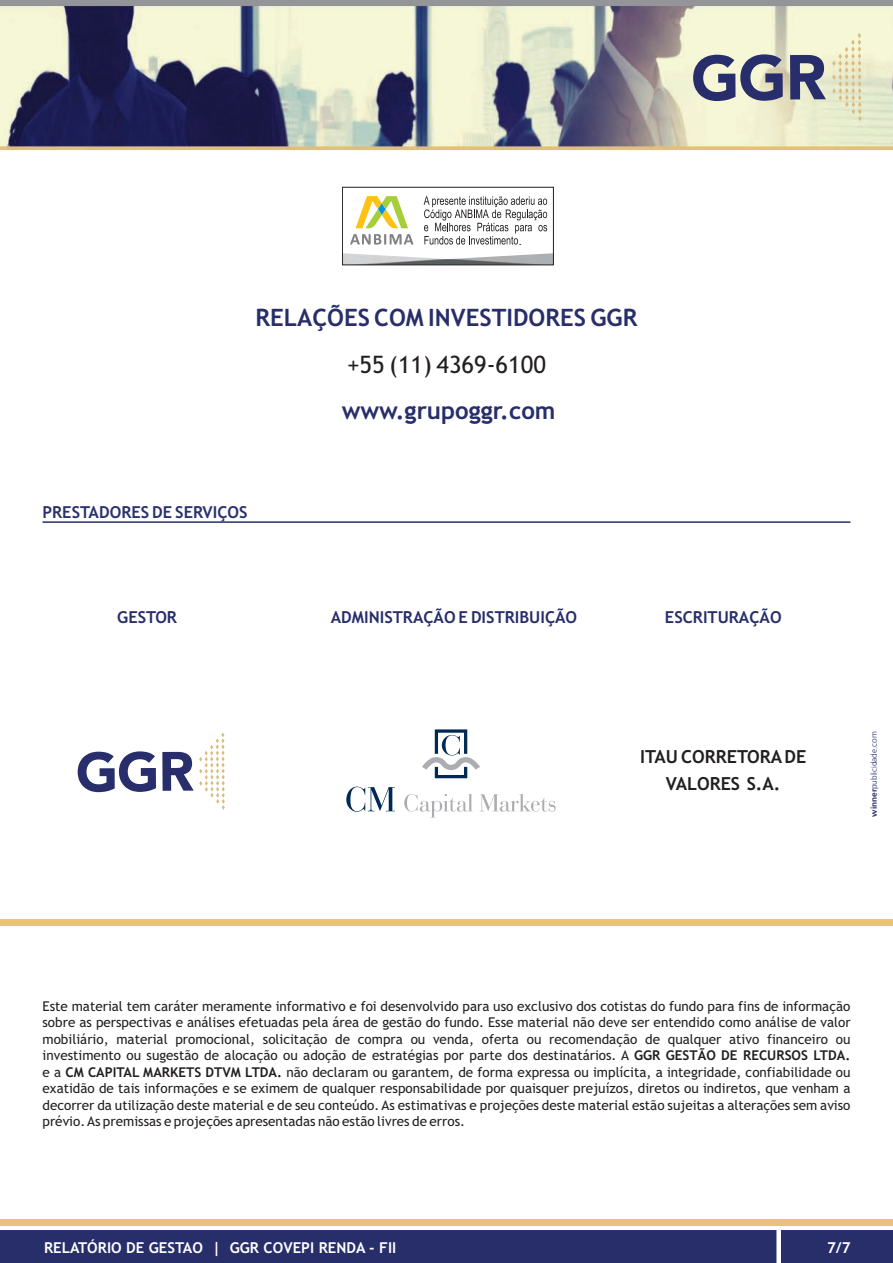
<style>
.page{position:relative;width:893px;height:1263px;background:#fff}
.page>*{position:absolute;margin:0;border:0;box-sizing:border-box;transform-origin:0 0}
.t1{font:700 24px "Trebuchet MS";color:#272e6a}
.t2{font:24px "Trebuchet MS";color:#231f20}
.t3{font:700 18px/27px "Trebuchet MS";color:#231f20;text-align:center}
.t4{font:700 16.5px "Trebuchet MS";color:#272e6a}
.t5{font:700 16.5px "Trebuchet MS";color:#2a316c}
.t6{font:700 15px "Trebuchet MS";color:#fff}
.t7{font:13.5px/16.5px "Trebuchet MS";color:#231f20;text-align:justify}
.t8{font:10.65px "Myriad Pro";color:#231f20}
.t9{font:300 8.25px "Frutiger";color:#272e6a}
.s1{font-weight:700}
</style>
<div class="page">
<div style="left:0;top:1219px;width:893px;height:7px;background:#ebc177"></div>
<div style="left:0;top:919px;width:893px;height:7px;background:#ebc177"></div>
<div style="left:0;top:1230px;width:893px;height:33px;background:#272e6a"></div>
<div style="left:776px;top:1229px;width:5px;height:34px;background:#fff"></div>
<hr style="left:43px;top:521px;width:807px;height:2px;background:#272e6a">
<img style="left:0;top:4px;width:893px;height:145px">
<svg style="left:832px;top:33px;width:30px;height:88px;background:#e8e5c2"></svg>
<svg style="left:693px;top:54px;width:90px;height:47px;background:#878a9b"></svg>
<svg style="left:790px;top:55px;width:36px;height:44px;background:#676d8b"></svg>
<hr style="left:0;top:0;width:893px;height:4px;background:#939598">
<img style="left:344px;top:253px;width:208px;height:10px">
<svg style="left:356px;top:196px;width:52px;height:32px"></svg>
<svg style="left:350px;top:234px;width:63px;height:11px"></svg>
<svg style="left:424px;top:196px;width:123px;height:49px"></svg>
<div style="left:342px;top:187px;width:212px;height:78px;border:1px solid #231f20"></div>
<svg style="left:78px;top:751px;width:78px;height:41px"></svg>
<svg style="left:162px;top:732px;width:63px;height:78px"></svg>
<svg style="left:422px;top:729px;width:58px;height:49px"></svg>
<svg style="left:346px;top:786px;width:49px;height:26px"></svg>
<svg style="left:404px;top:794px;width:69px;height:23px"></svg>
<svg style="left:480px;top:794px;width:76px;height:18px"></svg>
<p class="t8" style="left:519px;top:237px;width:4px">.</p>
<h1 class="t1" style="left:256px;top:303px;width:383px">RELAÇÕES COM INVESTIDORES GGR</h1>
<h1 class="t2" style="left:347px;top:350px;width:200px">+55 (11) 4369-6100</h1>
<h1 class="t1" style="left:342px;top:397px;width:215px">www.grupoggr.com</h1>
<p class="t5" style="left:43px;top:503px;width:207px">PRESTADORES DE SERVIÇOS</p>
<p class="t4" style="left:117px;top:608px;width:61px">GESTOR</p>
<p class="t4" style="left:331px;top:608px;width:248px">ADMINISTRAÇÃO E DISTRIBUIÇÃO</p>
<p class="t4" style="left:665px;top:608px;width:118px">ESCRITURAÇÃO</p>
<h2 class="t3" style="left:640px;top:743px;width:168px">ITAU CORRETORA DE<br>VALORES S.A.</h2>
<p class="t9" style="left:871px;top:817px;width:87px;rotate:-90deg"><span class="s1">winner</span>publicidade.com</p>
<p class="t7" style="left:43px;top:998px;width:810px">Este material tem caráter meramente informativo e foi desenvolvido para uso exclusivo dos cotistas do fundo para fins de informação sobre as perspectivas e análises efetuadas pela área de gestão do fundo. Esse material não deve ser entendido como análise de valor mobiliário, material promocional, solicitação de compra ou venda, oferta ou recomendação de qualquer ativo financeiro ou investimento ou sugestão de alocação ou adoção de estratégias por parte dos destinatários. A <span class="s1">GGR GESTÃO DE RECURSOS LTDA. </span>e a <span class="s1">CM CAPITAL MARKETS DTVM LTDA.</span> não declaram ou garantem, de forma expressa ou implícita, a integridade, confiabilidade ou exatidão de tais informações e se eximem de qualquer responsabilidade por quaisquer prejuízos, diretos ou indiretos, que venham a decorrer da utilização deste material e de seu conteúdo. As estimativas e projeções deste material estão sujeitas a alterações sem aviso prévio. As premissas e projeções apresentadas não estão livres de erros.</p>
<p class="t6" style="left:44px;top:1239px;width:354px">RELATÓRIO DE GESTAO | GGR COVEPI RENDA - FII</p>
<p class="t6" style="left:827px;top:1239px;width:25px">7/7</p>
</div>
